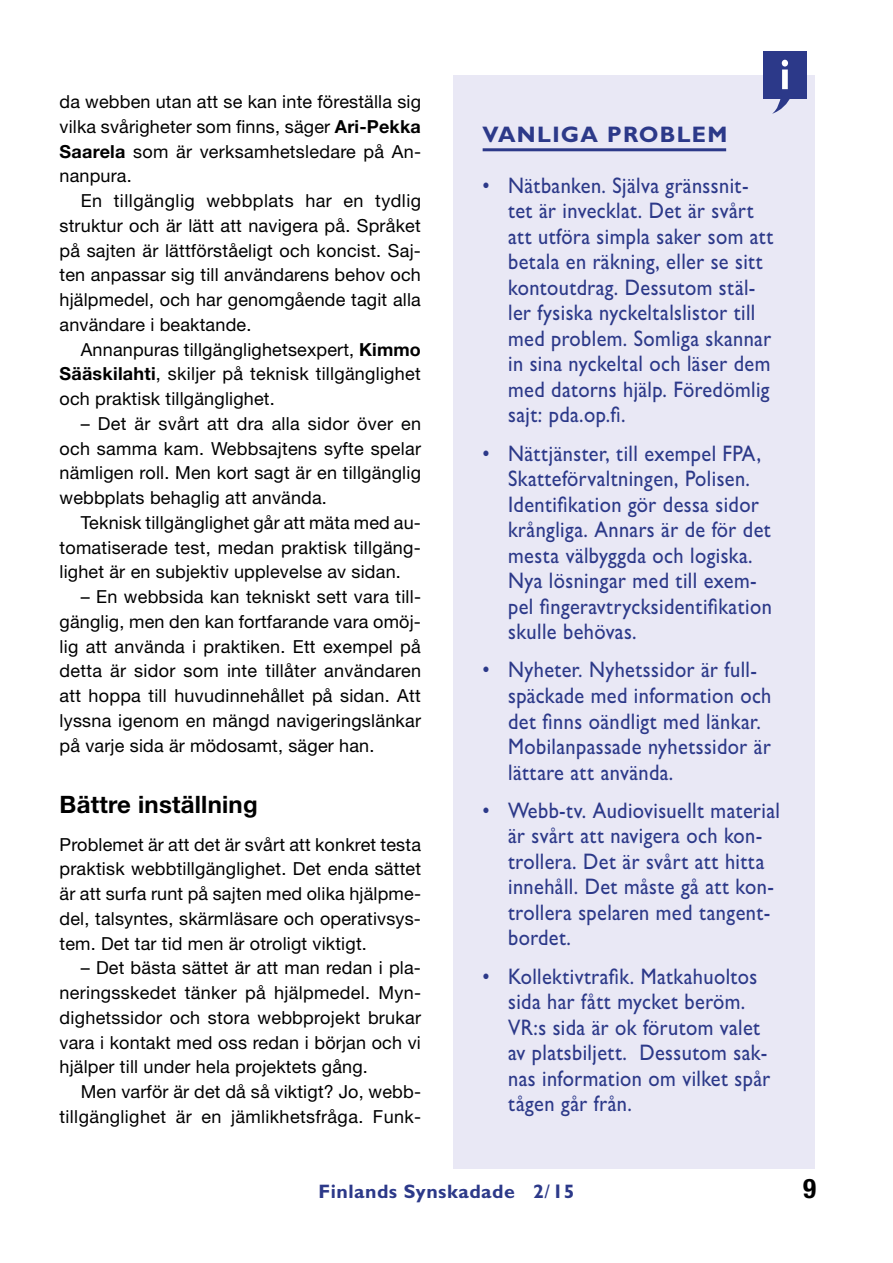
<style>
.page{position:relative;width:893px;height:1263px;background:#fff}
.page>*{position:absolute;margin:0;border:0;box-sizing:border-box;transform-origin:0 0}
.t1{font:700 condensed 27px "Helvetica Neue LT Std";color:#000}
.t2{font:700 24px "Helvetica Neue LT Std";letter-spacing:.01em;color:#000}
.t3{font:500 22.5px/25.5px "Gill Sans MT Pro";letter-spacing:.02em;color:#2c3989;scale:.9 1}
.t4{font:700 22.5px "Gill Sans MT Pro";letter-spacing:.06em;color:#2c3989}
.t5{font:700 19.5px "Gill Sans MT Pro";letter-spacing:.025em;color:#2c3989}
.t6{font:18px/24.8px "Helvetica Neue LT Std";letter-spacing:.01em;color:#000;text-align:justify}
.s1{font-weight:700}
.s2{font-weight:500}
</style>
<div class="page">
<div style="left:453px;top:76px;width:361px;height:1093px;background:#e9e8f5"></div>
<hr style="left:483px;top:148px;width:243px;height:3px;background:#2c3989">
<div style="left:763px;top:51px;width:44px;height:48px;background:#2c3989"></div>
<svg style="left:772px;top:99px;width:18px;height:15px"></svg>
<svg style="left:782px;top:60px;width:6px;height:29px"></svg>
<p class="t6" style="left:60px;top:89px;width:363px">da webben utan att se kan inte föreställa sig vilka svårigheter som finns, säger <span class="s1">Ari-Pekka Saarela</span> som är verksamhetsledare på An&shy;nanpura.</p>
<p class="t6" style="left:60px;top:188px;width:363px;text-indent:21px">En tillgänglig webbplats har en tydlig struktur och är lätt att navigera på. Språket på sajten är lättförståeligt och koncist. Saj&shy;ten anpassar sig till användarens behov och hjälpmedel, och har genomgående tagit alla användare i beaktande.</p>
<p class="t6" style="left:60px;top:336px;width:363px;text-indent:21px">Annanpuras tillgänglighetsexpert, <span class="s1">Kimmo Sääskilahti</span>, skiljer på teknisk tillgänglighet och praktisk tillgänglighet.</p>
<p class="t6" style="left:60px;top:411px;width:363px;text-indent:21px">– Det är svårt att dra alla sidor över en och samma kam. Webbsajtens syfte spelar nämligen roll. Men kort sagt är en tillgänglig webbplats behaglig att använda.</p>
<p class="t6" style="left:60px;top:510px;width:363px;text-indent:21px">Teknisk tillgänglighet går att mäta med au&shy;tomatiserade test, medan praktisk tillgäng&shy;lighet är en subjektiv upplevelse av sidan.</p>
<p class="t6" style="left:60px;top:584px;width:363px;text-indent:21px">– En webbsida kan tekniskt sett vara till&shy;gänglig, men den kan fortfarande vara omöj&shy;lig att använda i praktiken. Ett exempel på detta är sidor som inte tillåter användaren att hoppa till huvudinnehållet på sidan. Att lyssna igenom en mängd navigeringslänkar på varje sida är mödosamt, säger han.</p>
<h2 class="t2" style="left:60px;top:789px;width:200px">Bättre inställning</h2>
<p class="t6" style="left:60px;top:831px;width:363px">Problemet är att det är svårt att konkret testa praktisk webbtillgänglighet. Det enda sättet är att surfa runt på sajten med olika hjälpme&shy;del, talsyntes, skärmläsare och operativsys&shy;tem. Det tar tid men är otroligt viktigt.</p>
<p class="t6" style="left:60px;top:955px;width:363px;text-indent:21px">– Det bästa sättet är att man redan i pla&shy;neringsskedet tänker på hjälpmedel. Myn&shy;dighetssidor och stora webbprojekt brukar vara i kontakt med oss redan i början och vi hjälper till under hela projektets gång.</p>
<p class="t6" style="left:60px;top:1079px;width:363px;text-align:right">Men varför är det då så viktigt? Jo, webb&shy;tillgänglighet är en jämlikhetsfråga. Funk-</p>
<p class="t4" style="left:483px;top:120px;width:243px">Vanliga problem</p>
<p class="t3" style="left:508px;top:172px;width:296px;text-indent:-26px">• Nätbanken. Själva gränssnit&shy;tet är invecklat. Det är svårt att utföra simpla saker som att betala en räkning, eller se sitt kontoutdrag. Dessutom stäl&shy;ler fysiska nyckeltalslistor till med problem. Somliga skannar in sina nyckeltal och läser dem med datorns hjälp. Föredömlig sajt: pda.op.fi.</p>
<p class="t3" style="left:508px;top:440px;width:295px;text-indent:-26px">• Nättjänster, till exempel FPA,<br>Skatteförvaltningen, Polisen.<br>Identifikation gör dessa sidor krångliga. Annars är de för det mesta välbyggda och logiska.<br>Nya lösningar med till exem&shy;pel fingeravtrycksidentifikation skulle behövas.</p>
<p class="t3" style="left:508px;top:657px;width:294px;text-indent:-26px">• Nyheter. Nyhetssidor är full&shy;späckade med information och det finns oändligt med länkar.<br>Mobilanpassade nyhetssidor är lättare att använda.</p>
<p class="t3" style="left:508px;top:797px;width:303px;text-indent:-26px">• Webb-tv. Audiovisuellt material är svårt att navigera och kon&shy;trollera. Det är svårt att hitta innehåll. Det måste gå att kon&shy;trollera spelaren med tangent&shy;bordet.</p>
<p class="t3" style="left:508px;top:963px;width:293px;text-indent:-26px">• Kollektivtrafik. Matkahuoltos sida har fått mycket beröm.<br>VR:s sida är ok förutom valet av platsbiljett. Dessutom sak&shy;nas information om vilket spår tågen går från.</p>
<p class="t5" style="left:319px;top:1179px;width:257px">Finlands Synskadade 2<span class="s2">/</span>15</p>
<h1 class="t1" style="left:803px;top:1172px;width:14px">9</h1>
</div>
